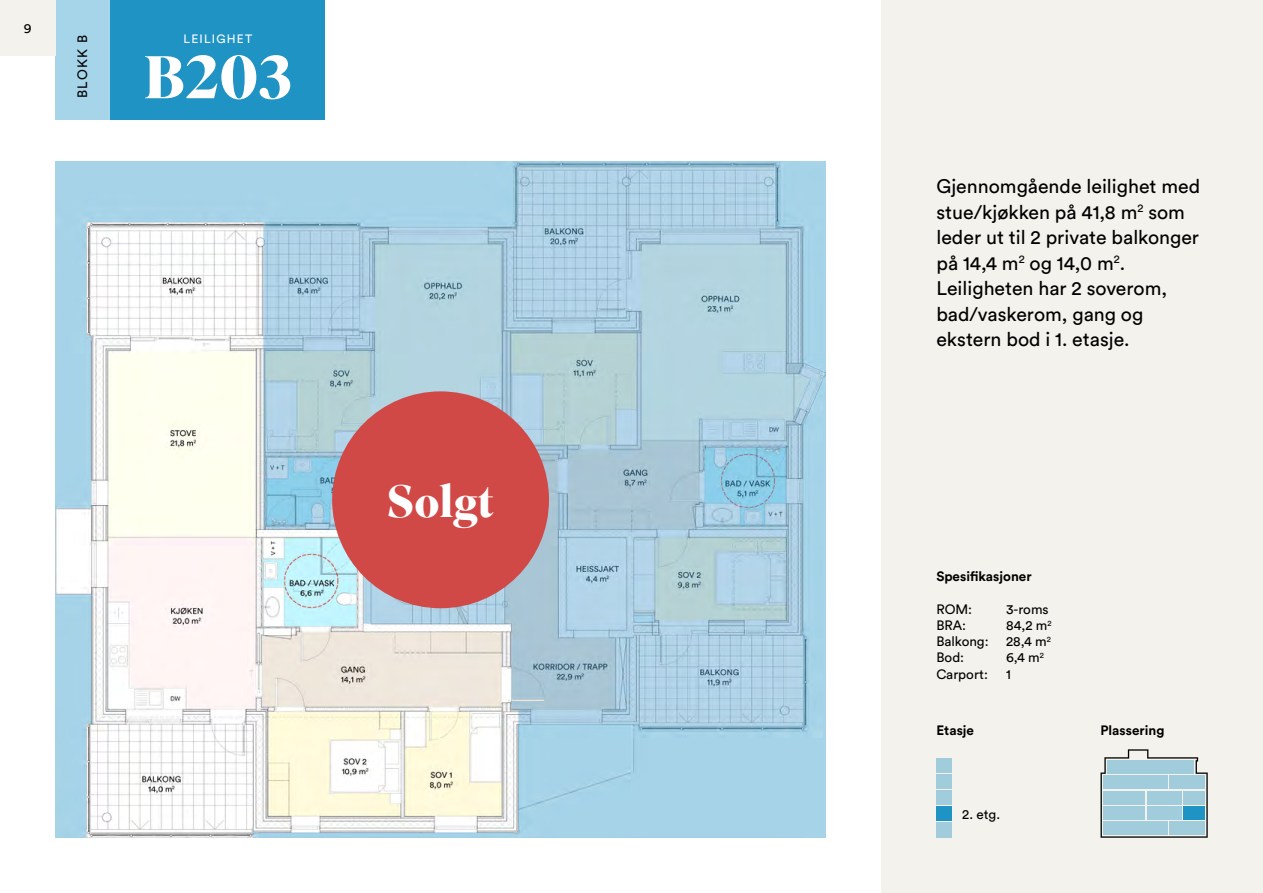
<style>
.page{position:relative;width:1263px;height:893px;background:#fff}
.page>*{position:absolute;margin:0;border:0;box-sizing:border-box;transform-origin:0 0}
.t1{font:700 60px "Superior Title";color:#fff}
.t2{font:700 45px "Superior Title";color:#fff}
.t3{font:19.5px/25.5px "Circular Std";color:#000}
.t4{font:13.5px/16.2px "Circular Std";color:#000}
.t5{font:700 13.5px "Circular Std";color:#000}
.t6{font:12px "Circular Std";letter-spacing:.1em;color:#fff}
</style>
<div class="page">
<div style="left:881px;top:0;width:382px;height:893px;background:#f4f2ec"></div>
<div style="left:111px;top:0;width:214px;height:119px;background:#2093c5"></div>
<div style="left:55px;top:0;width:56px;height:119px;background:#a6d4e8"></div>
<div style="left:936px;top:822px;width:16px;height:16px;background:#a0ccdc"></div>
<div style="left:936px;top:806px;width:16px;height:15px;background:#2093c5"></div>
<div style="left:936px;top:790px;width:16px;height:15px;background:#a0ccdc"></div>
<div style="left:936px;top:774px;width:16px;height:15px;background:#a0ccdc"></div>
<div style="left:936px;top:758px;width:16px;height:15px;background:#a0ccdc"></div>
<svg style="left:1100px;top:749px;width:108px;height:89px"></svg>
<div style="left:1107px;top:760px;width:87px;height:14px;background:#a0ccdc"></div>
<div style="left:1169px;top:775px;width:36px;height:14px;background:#a0ccdc"></div>
<div style="left:1103px;top:775px;width:65px;height:14px;background:#a0ccdc"></div>
<div style="left:1103px;top:791px;width:42px;height:13px;background:#a0ccdc"></div>
<div style="left:1147px;top:791px;width:34px;height:13px;background:#a0ccdc"></div>
<div style="left:1183px;top:791px;width:22px;height:13px;background:#a0ccdc"></div>
<div style="left:1183px;top:806px;width:22px;height:14px;background:#2093c5"></div>
<div style="left:1147px;top:806px;width:34px;height:14px;background:#a0ccdc"></div>
<div style="left:1103px;top:806px;width:42px;height:14px;background:#a0ccdc"></div>
<div style="left:1103px;top:821px;width:65px;height:14px;background:#a0ccdc"></div>
<div style="left:1169px;top:821px;width:36px;height:14px;background:#a0ccdc"></div>
<img style="left:55px;top:162px;width:771px;height:676px">
<div style="left:332px;top:391px;width:217px;height:217px;background:#d14947;border-radius:50%"></div>
<div style="left:0;top:0;width:55px;height:55px;background:#f4f2ec"></div>
<p class="t4" style="left:24px;top:20px;width:9px">9</p>
<p class="t4" style="left:74px;top:98px;width:65px;rotate:-90deg">BLOKK B</p>
<p class="t6" style="left:184px;top:32px;width:70px">LEILIGHET</p>
<h1 class="t1" style="left:144px;top:40px;width:150px">B203</h1>
<h2 class="t2" style="left:387px;top:473px;width:108px">Solgt</h2>
<p class="t3" style="left:936px;top:173px;width:265px">Gjennomgående leilighet med stue/kjøkken på 41,8 m<sup>2</sup> som leder ut til 2 private balkonger på 14,4 m<sup>2</sup> og 14,0 m<sup>2</sup>.<br>Leiligheten har 2 soverom, bad/vaskerom, gang og ekstern bod i 1. etasje.</p>
<p class="t5" style="left:936px;top:568px;width:97px">Spesifikasjoner</p>
<p class="t4" style="left:936px;top:601px;width:54px">ROM:<br>BRA:<br>Balkong:<br>Bod:<br>Carport:</p>
<p class="t4" style="left:1006px;top:601px;width:47px">3-roms<br>84,2 m<sup>2<br></sup>28,4 m<sup>2<br></sup>6,4 m<sup>2<br></sup>1</p>
<p class="t5" style="left:936px;top:721px;width:39px">Etasje</p>
<p class="t5" style="left:1100px;top:721px;width:65px">Plassering</p>
<p class="t4" style="left:962px;top:806px;width:39px">2. etg.</p>
</div>
